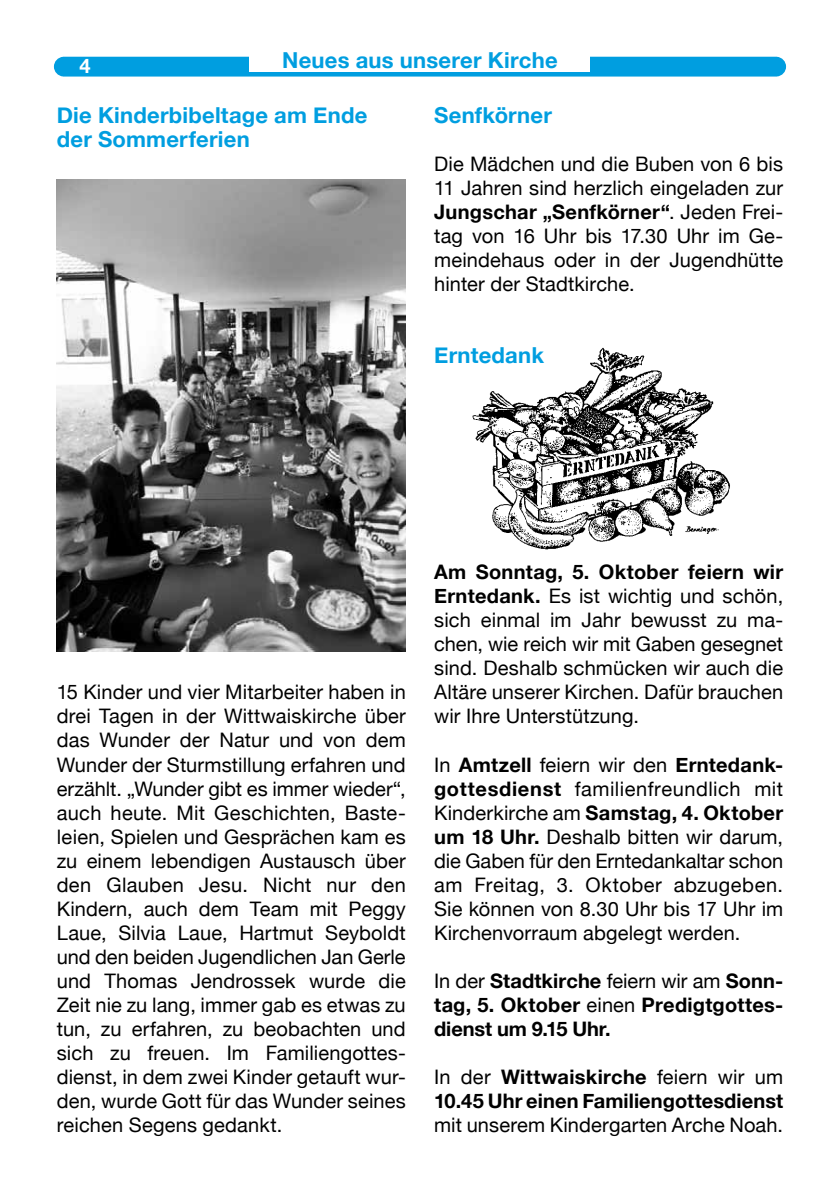
<style>
.page{position:relative;width:840px;height:1191px;background:#fff}
.page>*{position:absolute;margin:0;border:0;box-sizing:border-box;transform-origin:0 0}
.t1{font:700 22px/24px "Helvetica Neue";letter-spacing:.01em;color:#009ee0}
.t2{font:20px/24px "Helvetica Neue";letter-spacing:.005em;color:#000;text-align:justify}
.t3{font:700 20px/24px "Helvetica Neue";letter-spacing:.005em;color:#000;text-align:justify}
.t4{font:700 20px "Helvetica Neue";color:#fff}
.s1{font-weight:700}
.s2{font-weight:400}
</style>
<div class="page">
<svg style="left:54px;top:57px;width:731px;height:20px;background:#0aa1e1"></svg>
<div style="left:249px;top:52px;width:341px;height:20px;background:#fff"></div>
<img style="left:472px;top:347px;width:258px;height:203px">
<img style="left:57px;top:180px;width:348px;height:471px">
<p class="t4" style="left:79px;top:54px;width:13px">4</p>
<p class="t1" style="left:282px;top:48px;width:277px">Neues aus unserer Kirche</p>
<p class="t1" style="left:57px;top:103px;width:312px">Die Kinderbibeltage am Ende der Sommerferien</p>
<p class="t1" style="left:434px;top:103px;width:119px">Senfkörner</p>
<p class="t2" style="left:434px;top:152px;width:350px">Die Mädchen und die Buben von 6 bis 11 Jahren sind herzlich eingeladen zur <span class="s1">Jungschar „Senfkörner“</span>. Jeden Frei&shy;tag von 16 Uhr bis 17.30 Uhr im Ge&shy;meindehaus oder in der Jugendhütte hinter der Stadtkirche.</p>
<p class="t1" style="left:434px;top:343px;width:111px">Erntedank</p>
<p class="t2" style="left:57px;top:680px;width:350px">15 Kinder und vier Mitarbeiter haben in drei Tagen in der Wittwaiskirche über das Wunder der Natur und von dem Wunder der Sturmstillung erfahren und erzählt. „Wunder gibt es immer wieder“, auch heute. Mit Geschichten, Baste&shy;leien, Spielen und Gesprächen kam es zu einem lebendigen Austausch über den Glauben Jesu. Nicht nur den Kindern, auch dem Team mit Peggy Laue, Silvia Laue, Hartmut Seyboldt und den beiden Jugendlichen Jan Gerle und Thomas Jendrossek wurde die Zeit nie zu lang, immer gab es etwas zu tun, zu erfahren, zu beobachten und sich zu freuen. Im Familiengottes&shy;dienst, in dem zwei Kinder getauft wur&shy;den, wurde Gott für das Wunder seines reichen Segens gedankt.</p>
<p class="t2" style="left:434px;top:560px;width:350px"><span class="s1">Am Sonntag, 5. Oktober feiern wir Erntedank.</span> Es ist wichtig und schön, sich einmal im Jahr bewusst zu ma&shy;chen, wie reich wir mit Gaben gesegnet sind. Deshalb schmücken wir auch die Altäre unserer Kirchen. Dafür brauchen wir Ihre Unterstützung.</p>
<p class="t2" style="left:434px;top:752px;width:350px">In <span class="s1">Amtzell</span> feiern wir den <span class="s1">Erntedank&shy;gottesdienst</span> familienfreundlich mit Kinderkirche am <span class="s1">Samstag, 4. Oktober um 18 Uhr.</span> Deshalb bitten wir darum, die Gaben für den Erntedankaltar schon am Freitag, 3. Oktober abzugeben.<br>Sie können von 8.30 Uhr bis 17 Uhr im Kirchenvorraum abgelegt werden.</p>
<p class="t3" style="left:434px;top:968px;width:350px"><span class="s2">In der</span> Stadtkirche <span class="s2">feiern wir am</span> Sonn&shy;tag, 5. Oktober <span class="s2">einen</span> Predigtgottes&shy;dienst um 9.15 Uhr.</p>
<p class="t3" style="left:434px;top:1064px;width:350px"><span class="s2">In der</span> Wittwaiskirche <span class="s2">feiern wir um<br></span>10.45 Uhr einen Familiengottesdienst</p>
<p class="t2" style="left:434px;top:1112px;width:350px">mit unserem Kindergarten Arche Noah.</p>
</div>
